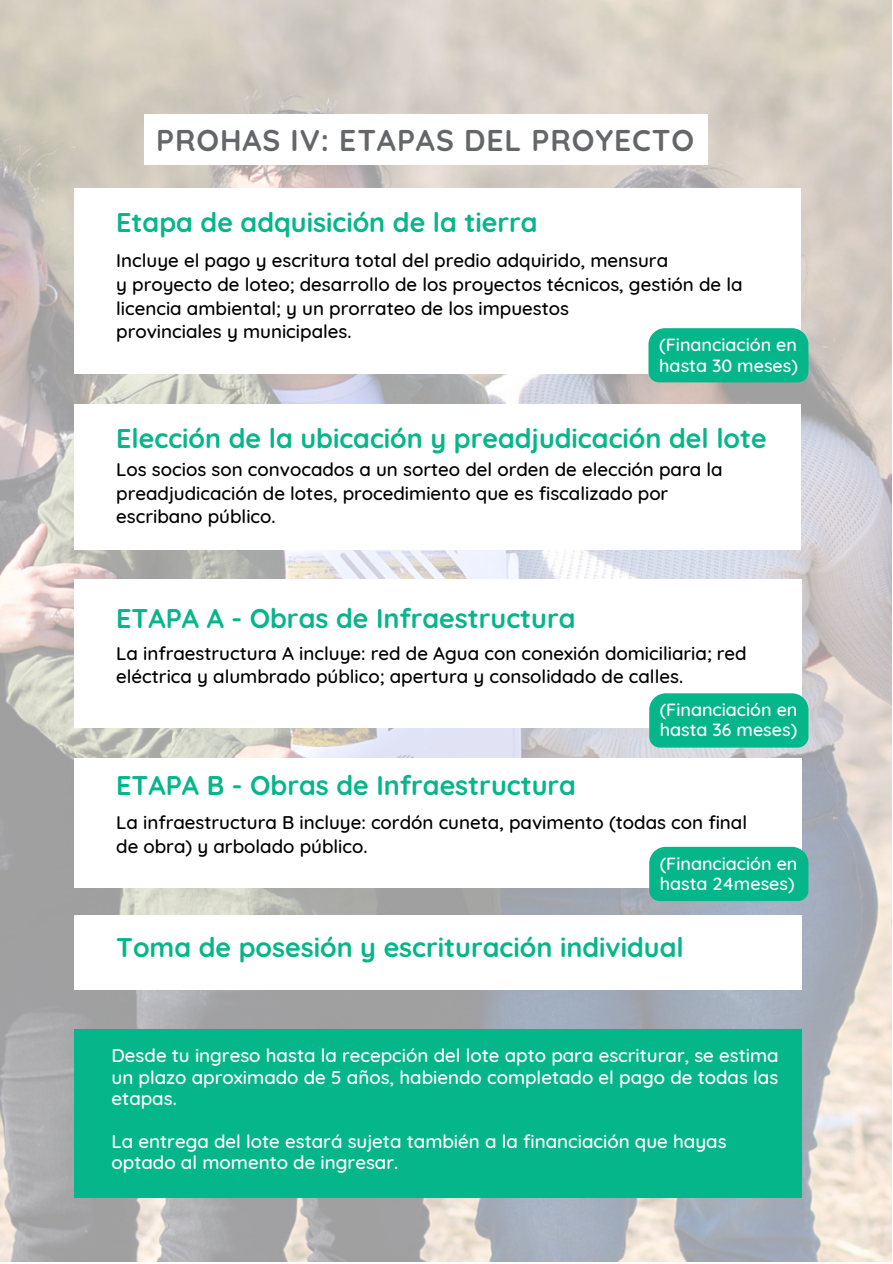
<style>
.page{position:relative;width:893px;height:1264px;background:#fff}
.page>*{position:absolute;margin:0;border:0;box-sizing:border-box;transform-origin:0 0}
.t1{font:700 30px "Quicksand";letter-spacing:.03em;color:#65666a}
.t2{font:700 27px "Quicksand";color:#05b68a}
.t3{font:500 18.75px/23.5px "Quicksand";color:#000}
.t4{font:500 18.75px/21.3px "Quicksand";color:#fff;text-align:justify}
.t5{font:500 18px/20.2px "Quicksand";color:#fff}
</style>
<div class="page">
<img style="left:0;top:0;width:891px;height:1261px">
<div style="left:74px;top:404px;width:726px;height:145px;background:#fff"></div>
<div style="left:74px;top:1028px;width:728px;height:169px;background:#05b68a"></div>
<div style="left:144px;top:114px;width:563px;height:51px;background:#fff"></div>
<div style="left:74px;top:188px;width:727px;height:185px;background:#fff"></div>
<div style="left:648px;top:328px;width:160px;height:54px;background:#05b68a"></div>
<div style="left:74px;top:580px;width:727px;height:148px;background:#fff"></div>
<div style="left:74px;top:758px;width:727px;height:129px;background:#fff"></div>
<div style="left:74px;top:915px;width:727px;height:74px;background:#fff"></div>
<div style="left:649px;top:693px;width:159px;height:54px;background:#05b68a"></div>
<div style="left:649px;top:846px;width:159px;height:55px;background:#05b68a"></div>
<h1 class="t1" style="left:156px;top:121px;width:539px">PROHAS IV: ETAPAS DEL PROYECTO</h1>
<h2 class="t2" style="left:116px;top:205px;width:423px">Etapa de adquisición de la tierra</h2>
<p class="t3" style="left:116px;top:249px;width:628px">Incluye el pago y escritura total del predio adquirido, mensura<br>y proyecto de loteo; desarrollo de los proyectos técnicos, gestión de la licencia ambiental; y un prorrateo de los impuestos<br>provinciales y municipales.</p>
<p class="t5" style="left:659px;top:334px;width:140px">(Financiación en hasta 30 meses)</p>
<h2 class="t2" style="left:116px;top:421px;width:652px">Elección de la ubicación y preadjudicación del lote</h2>
<p class="t3" style="left:116px;top:457px;width:608px">Los socios son convocados a un sorteo del orden de elección para la preadjudicación de lotes, procedimiento que es fiscalizado por escribano público.</p>
<h2 class="t2" style="left:116px;top:601px;width:461px">ETAPA A - Obras de Infraestructura</h2>
<p class="t3" style="left:116px;top:640px;width:632px">La infraestructura A incluye: red de Agua con conexión domiciliaria; red eléctrica y alumbrado público; apertura y consolidado de calles.</p>
<h2 class="t2" style="left:116px;top:768px;width:461px">ETAPA B - Obras de Infraestructura</h2>
<p class="t5" style="left:659px;top:699px;width:139px">(Financiación en hasta 36 meses)</p>
<p class="t3" style="left:116px;top:810px;width:632px">La infraestructura B incluye: cordón cuneta, pavimento (todas con final de obra) y arbolado público.</p>
<p class="t5" style="left:659px;top:853px;width:139px">(Financiación en hasta 24meses)</p>
<h2 class="t2" style="left:116px;top:929px;width:569px">Toma de posesión y escrituración individual</h2>
<p class="t4" style="left:112px;top:1044px;width:668px">Desde tu ingreso hasta la recepción del lote apto para escriturar, se estima un plazo aproximado de 5 años, habiendo completado el pago de todas las etapas.</p>
<p class="t4" style="left:112px;top:1130px;width:616px">La entrega del lote estará sujeta también a la financiación que hayas optado al momento de ingresar.</p>
</div>
